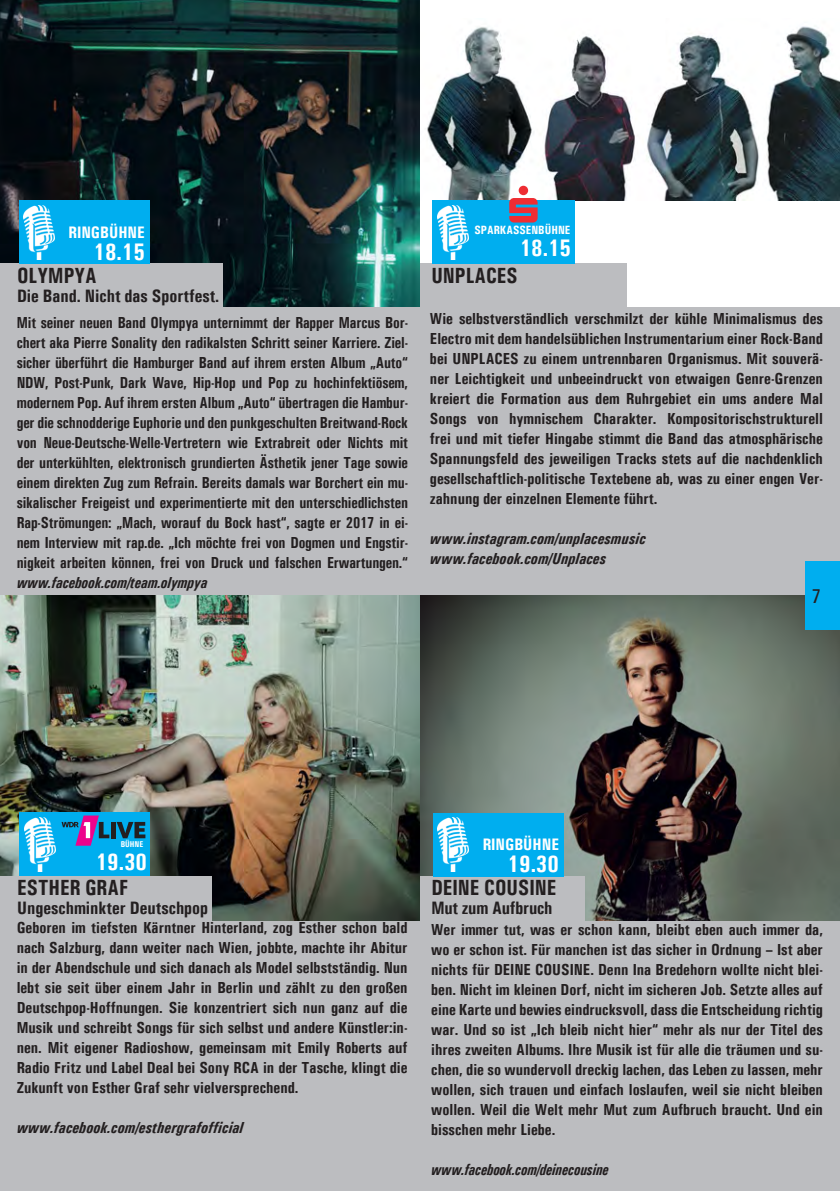
<style>
.page{position:relative;width:840px;height:1191px;background:#fff}
.page>*{position:absolute;margin:0;border:0;box-sizing:border-box;transform-origin:0 0}
.t1{font:700 24px "Univers Condensed";color:#fff}
.t2{font:700 22px "Univers Condensed";color:#231f20;scale:.95 1}
.t3{font:500 20px "Univers Condensed";color:#231f20}
.t4{font:700 18px "Univers Condensed";color:#231f20}
.t5{font:700 16.6px "Univers Condensed";color:#fff}
.t6{font:700 16px/20px "Univers Condensed";color:#231f20;text-align:justify}
.t7{font:700 16px/20px "Univers Condensed";color:#231f20;text-align:justify;scale:.95 1}
.t8{font:italic 700 16px/20px "Univers Condensed";color:#231f20}
.t9{font:italic 700 16px "Univers Condensed";color:#231f20;scale:.95 1}
.t10{font:italic 700 16px "Univers Condensed";color:#231f20;scale:.91 1}
.t11{font:700 12px "Univers Condensed";color:#fff}
.t12{font:700 8.4px "Univers Condensed";color:#fff}
</style>
<div class="page">
<div style="left:418px;top:594px;width:421px;height:597px;background:#bcbdc0"></div>
<div style="left:0;top:920px;width:420px;height:271px;background:#bcbdc0"></div>
<div style="left:0;top:0;width:839px;height:605px;background:#bcbdc0"></div>
<img style="left:0;top:0;width:420px;height:307px">
<img style="left:0;top:595px;width:839px;height:325px">
<div style="left:0;top:264px;width:222px;height:45px;background:#bcbdc0"></div>
<div style="left:420px;top:0;width:419px;height:307px;background:#fff"></div>
<img style="left:427px;top:26px;width:412px;height:175px">
<div style="left:420px;top:264px;width:206px;height:45px;background:#bcbdc0"></div>
<div style="left:20px;top:812px;width:130px;height:63px;background:#00aeef"></div>
<img style="left:24px;top:817px;width:32px;height:54px">
<hr style="left:111px;top:822px;width:4px;height:16px;background:#231f20">
<svg style="left:116px;top:822px;width:29px;height:16px"></svg>
<svg style="left:61px;top:815px;width:48px;height:30px"></svg>
<div style="left:0;top:876px;width:212px;height:45px;background:#bcbdc0"></div>
<div style="left:420px;top:876px;width:164px;height:45px;background:#bcbdc0"></div>
<div style="left:432px;top:813px;width:131px;height:63px;background:#00aeef"></div>
<img style="left:437px;top:818px;width:31px;height:53px">
<div style="left:19px;top:201px;width:130px;height:63px;background:#00aeef"></div>
<img style="left:23px;top:205px;width:32px;height:54px">
<div style="left:432px;top:201px;width:142px;height:63px;background:#00aeef"></div>
<img style="left:437px;top:205px;width:31px;height:54px">
<svg style="left:509px;top:186px;width:33px;height:37px"></svg>
<div style="left:805px;top:562px;width:34px;height:68px;background:#00aeef"></div>
<p class="t5" style="left:68px;top:222px;width:78px">RINGBÜHNE</p>
<h1 class="t1" style="left:93px;top:237px;width:53px">18.15</h1>
<p class="t11" style="left:474px;top:222px;width:97px">SPARKASSENBÜHNE</p>
<h1 class="t1" style="left:519px;top:234px;width:53px">18.15</h1>
<h2 class="t2" style="left:17px;top:262px;width:85px">OLYMPYA</h2>
<p class="t4" style="left:17px;top:285px;width:204px">Die Band. Nicht das Sportfest.</p>
<h2 class="t2" style="left:431px;top:262px;width:92px">UNPLACES</h2>
<p class="t7" style="left:17px;top:312px;width:413px">Mit seiner neuen Band Olympya unternimmt der Rapper Marcus Bor&shy;chert aka Pierre Sonality den radikalsten Schritt seiner Karriere. Ziel&shy;sicher überführt die Hamburger Band auf ihrem ersten Album „Auto“ NDW, Post-Punk, Dark Wave, Hip-Hop und Pop zu hochinfektiösem, modernem Pop. Auf ihrem ersten Album „Auto“ übertragen die Hambur&shy;ger die schnodderige Euphorie und den punkgeschulten Breitwand-Rock von Neue-Deutsche-Welle-Vertretern wie Extrabreit oder Nichts mit der unterkühlten, elektronisch grundierten Ästhetik jener Tage sowie einem direkten Zug zum Refrain. Bereits damals war Borchert ein mu&shy;sikalischer Freigeist und experimentierte mit den unterschiedlichsten Rap-Strömungen: „Mach, worauf du Bock hast“, sagte er 2017 in ei&shy;nem Interview mit rap.de. „Ich möchte frei von Dogmen und Engstir&shy;nigkeit arbeiten können, frei von Druck und falschen Erwartungen.“</p>
<p class="t9" style="left:17px;top:572px;width:202px">www.facebook.com/team.olympya</p>
<p class="t6" style="left:429px;top:308px;width:394px">Wie selbstverständlich verschmilzt der kühle Minimalismus des Electro mit dem handelsüblichen Instrumentarium einer Rock-Band bei UNPLACES zu einem untrennbaren Organismus. Mit souverä&shy;ner Leichtigkeit und unbeeindruckt von etwaigen Genre-Grenzen kreiert die Formation aus dem Ruhrgebiet ein ums andere Mal Songs von hymnischem Charakter. Kompositorischstrukturell frei und mit tiefer Hingabe stimmt die Band das atmosphärische Spannungsfeld des jeweiligen Tracks stets auf die nachdenklich gesellschaftlich-politische Textebene ab, was zu einer engen Ver&shy;zahnung der einzelnen Elemente führt.</p>
<p class="t8" style="left:429px;top:528px;width:217px">www.instagram.com/unplacesmusic www.facebook.com/Unplaces</p>
<p class="t3" style="left:811px;top:584px;width:11px">7</p>
<p class="t12" style="left:121px;top:838px;width:24px">BÜHNE</p>
<h2 class="t2" style="left:17px;top:874px;width:118px">ESTHER GRAF</h2>
<p class="t4" style="left:17px;top:897px;width:192px">Ungeschminkter Deutschpop</p>
<h1 class="t1" style="left:96px;top:847px;width:53px">19.30</h1>
<p class="t6" style="left:17px;top:917px;width:392px">Geboren im tiefsten Kärntner Hinterland, zog Esther schon bald nach Salzburg, dann weiter nach Wien, jobbte, machte ihr Abitur in der Abendschule und sich danach als Model selbstständig. Nun lebt sie seit über einem Jahr in Berlin und zählt zu den großen Deutschpop-Hoffnungen. Sie konzentriert sich nun ganz auf die Musik und schreibt Songs für sich selbst und andere Künstler:in&shy;nen. Mit eigener Radioshow, gemeinsam mit Emily Roberts auf Radio Fritz und Label Deal bei Sony RCA in der Tasche, klingt die Zukunft von Esther Graf sehr vielversprechend.</p>
<p class="t8" style="left:17px;top:1117px;width:228px">www.facebook.com/esthergrafofficial</p>
<p class="t5" style="left:482px;top:834px;width:78px">RINGBÜHNE</p>
<h1 class="t1" style="left:507px;top:849px;width:53px">19.30</h1>
<h2 class="t2" style="left:431px;top:874px;width:133px">DEINE COUSINE</h2>
<p class="t4" style="left:431px;top:897px;width:123px">Mut zum Aufbruch</p>
<p class="t6" style="left:431px;top:919px;width:393px">Wer immer tut, was er schon kann, bleibt eben auch immer da, wo er schon ist. Für manchen ist das sicher in Ordnung – Ist aber nichts für DEINE COUSINE. Denn Ina Bredehorn wollte nicht blei&shy;ben. Nicht im kleinen Dorf, nicht im sicheren Job. Setzte alles auf eine Karte und bewies eindrucksvoll, dass die Entscheidung richtig war. Und so ist „Ich bleib nicht hier“ mehr als nur der Titel des ihres zweiten Albums. Ihre Musik ist für alle die träumen und su&shy;chen, die so wundervoll dreckig lachen, das Leben zu lassen, mehr wollen, sich trauen und einfach loslaufen, weil sie nicht bleiben wollen. Weil die Welt mehr Mut zum Aufbruch braucht. Und ein bisschen mehr Liebe.</p>
<p class="t10" style="left:431px;top:1159px;width:196px">www.facebook.com/deinecousine</p>
</div>
